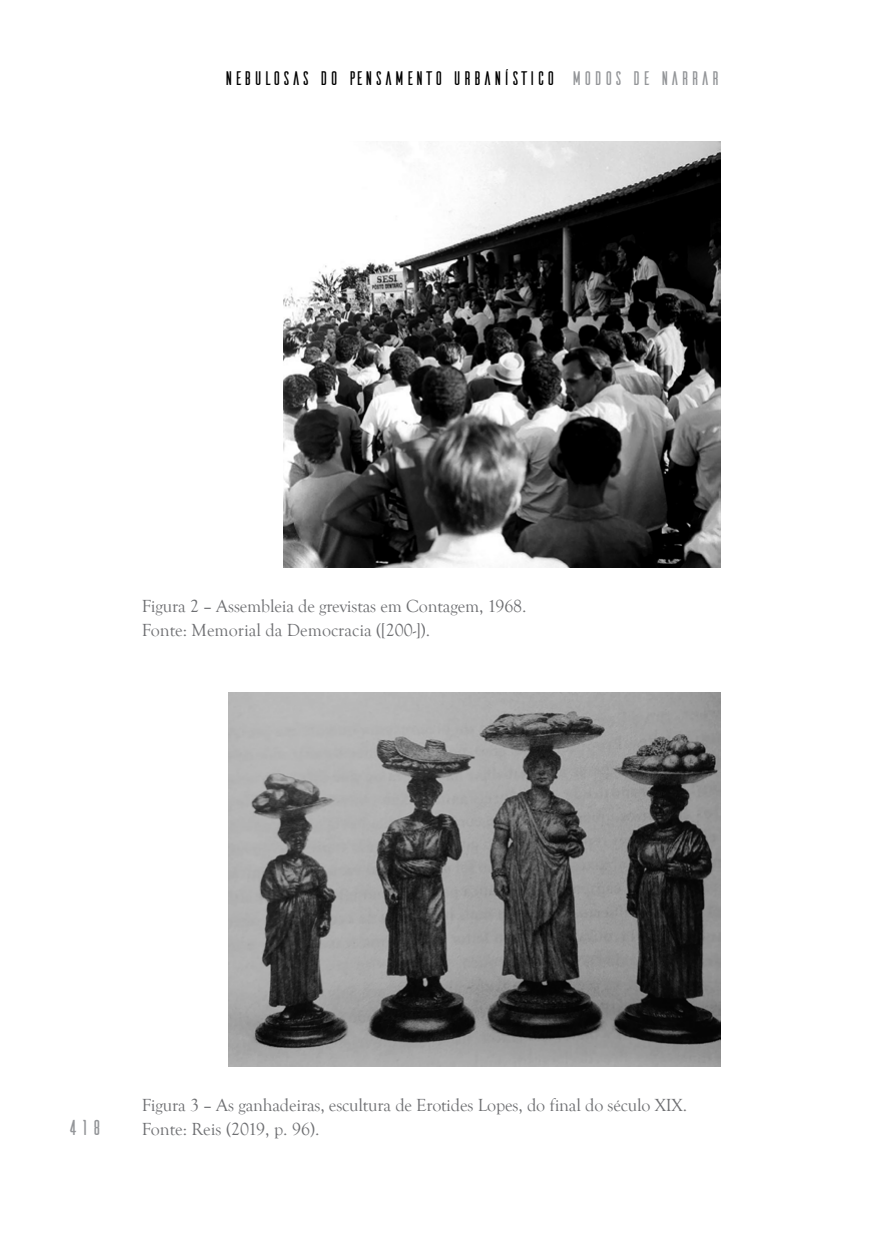
<style>
.page{position:relative;width:879px;height:1248px;background:#fff}
.page>*{position:absolute;margin:0;border:0;box-sizing:border-box;transform-origin:0 0}
.t1{font:22px "Ailerons";color:#939598}
.t2{font:20px "Ailerons";letter-spacing:.05em;color:#000}
.t3{font:18px/24px "Goudy Old Style T";letter-spacing:-.01em;color:#6d6e71}
.s1{color:#939598}
</style>
<div class="page">
<img style="left:229px;top:692px;width:491px;height:373px">
<img style="left:283px;top:142px;width:437px;height:425px">
<p class="t2" style="left:224px;top:66px;width:497px">NEBULOSAS DO PENSAMENTO URBANÍSTICO <span class="s1">MODOS DE NARRAR</span></p>
<p class="t3" style="left:142px;top:593px;width:386px">Figura 2 – Assembleia de grevistas em Contagem, 1968.<br>Fonte: Memorial da Democracia ([200-]).</p>
<p class="t1" style="left:68px;top:1113px;width:35px">418</p>
<p class="t3" style="left:142px;top:1092px;width:547px">Figura 3 – As ganhadeiras, escultura de Erotides Lopes, do final do século XIX.<br>Fonte: Reis (2019, p. 96).</p>
</div>
